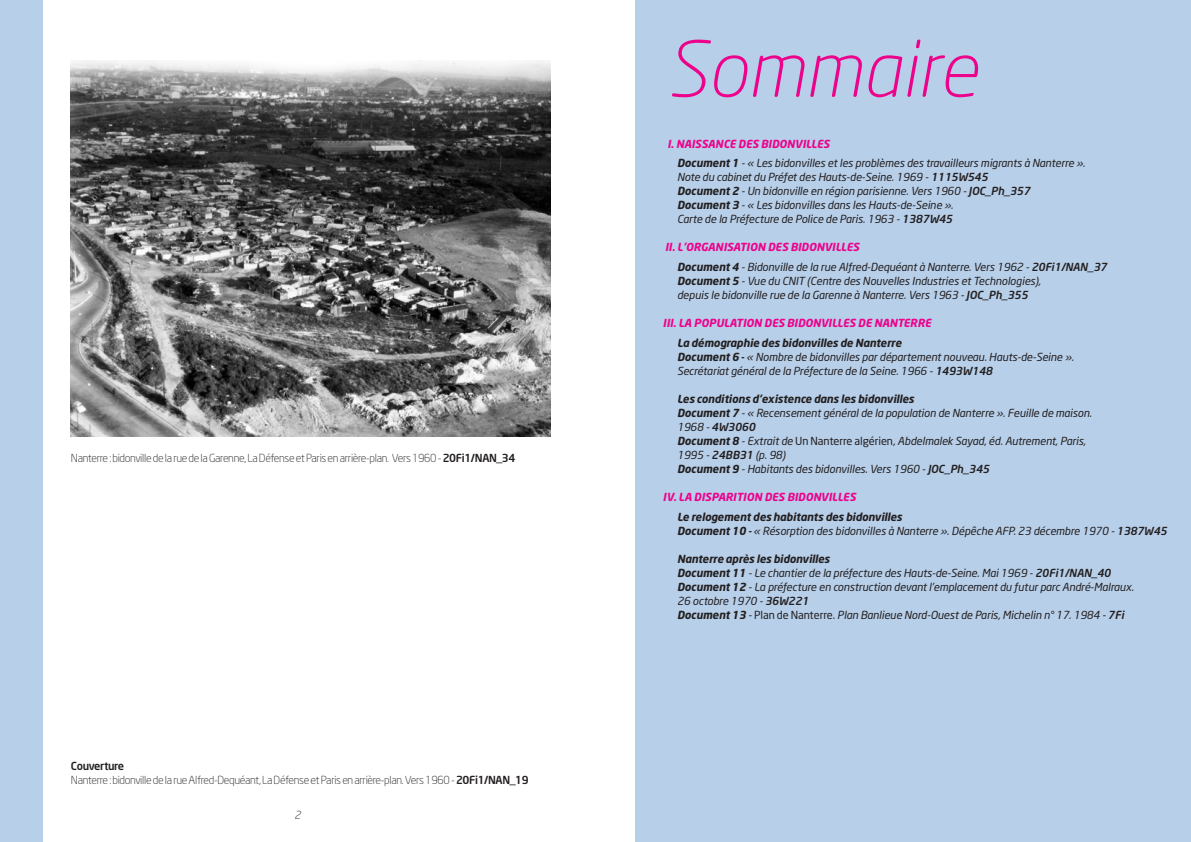
<style>
.page{position:relative;width:1191px;height:842px;background:#fff}
.page>*{position:absolute;margin:0;border:0;box-sizing:border-box;transform-origin:0 0}
.t1{font:italic 300 76.5px "Neo Sans";letter-spacing:.005em;color:#ed028c}
.t2{font:italic 11px/14px "Neo Sans";letter-spacing:-.01em;color:#231f20}
.t3{font:300 11px/14px "Neo Sans";letter-spacing:-.03em;color:#231f20}
.t4{font:italic 700 11px "Neo Sans";color:#ed028c}
.t5{font:italic 300 11px "Neo Sans";color:#231f20}
.s1{font-weight:500}
.s2{font-weight:700;color:#ed028c}
.s3{font-weight:700}
.s4{font-style:normal}
</style>
<div class="page">
<div style="left:635px;top:0;width:556px;height:842px;background:#b7cfe9"></div>
<div style="left:0;top:0;width:43px;height:842px;background:#b7cfe9"></div>
<img style="left:71px;top:61px;width:479px;height:375px">
<p class="t3" style="left:71px;top:451px;width:446px">Nanterre : bidonville de la rue de la Garenne, La Défense et Paris en arrière-plan. Vers 1960 - <span class="s1">20Fi1/NAN_34</span></p>
<p class="t3" style="left:71px;top:759px;width:459px"><span class="s1">Couverture<br></span>Nanterre : bidonville de la rue Alfred-Dequéant, La Défense et Paris en arrière-plan. Vers 1960 - <span class="s1">20Fi1/NAN_19</span></p>
<p class="t5" style="left:294px;top:809px;width:8px">2</p>
<h1 class="t1" style="left:666px;top:23px;width:313px">Sommaire</h1>
<p class="t2" style="left:677px;top:133px;width:410px;line-height:19.7px;text-indent:-10px"><span class="s2">I. NAISSANCE DES BIDONVILLES<br></span><span class="s3">Document 1</span> - « Les bidonvilles et les problèmes des travailleurs migrants à Nanterre ».</p>
<p class="t2" style="left:677px;top:170px;width:355px">Note du cabinet du Préfet des Hauts-de-Seine. 1969 - <span class="s1">1115W545<br></span><span class="s3">Document 2</span> - Un bidonville en région parisienne. Vers 1960 - <span class="s1">JOC_Ph_357<br></span><span class="s3">Document 3</span> - « Les bidonvilles dans les Hauts-de-Seine ».<br>Carte de la Préfecture de Police de Paris. 1963 - <span class="s1">1387W45</span></p>
<p class="t2" style="left:677px;top:237px;width:431px;line-height:20px;text-indent:-12px"><span class="s2">II. L’ORGANISATION DES BIDONVILLES<br></span><span class="s3">Document 4</span> - Bidonville de la rue Alfred-Dequéant à Nanterre. Vers 1962 - <span class="s1">20Fi1/NAN_37</span></p>
<p class="t2" style="left:677px;top:274px;width:365px"><span class="s3">Document 5</span> - Vue du CNIT (Centre des Nouvelles Industries et Technologies), depuis le bidonville rue de la Garenne à Nanterre. Vers 1963 - <span class="s1">JOC_Ph_355</span></p>
<p class="t4" style="left:663px;top:316px;width:270px">III. LA POPULATION DES BIDONVILLES DE NANTERRE</p>
<p class="t2" style="left:677px;top:336px;width:398px"><span class="s3">La démographie des bidonvilles de Nanterre<br>Document 6 -</span> « Nombre de bidonvilles par département nouveau. Hauts-de-Seine ».<br>Secrétariat général de la Préfecture de la Seine. 1966 - <span class="s1">1493W148</span></p>
<p class="t2" style="left:677px;top:392px;width:416px"><span class="s3">Les conditions d’existence dans les bidonvilles<br>Document 7</span> - « Recensement général de la population de Nanterre ». Feuille de maison.<br>1968 - <span class="s1">4W3060<br></span><span class="s3">Document 8</span> - Extrait de <span class="s4">Un Nanterre algérien</span>, Abdelmalek Sayad, éd. Autrement, Paris, 1995 - <span class="s1">24BB31</span> (p. 98)<br><span class="s3">Document 9</span> - Habitants des bidonvilles. Vers 1960 - <span class="s1">JOC_Ph_345</span></p>
<p class="t4" style="left:663px;top:490px;width:194px">IV. LA DISPARITION DES BIDONVILLES</p>
<p class="t2" style="left:677px;top:510px;width:491px"><span class="s3">Le relogement des habitants des bidonvilles<br>Document 10 -</span> « Résorption des bidonvilles à Nanterre ». Dépêche AFP. 23 décembre 1970 - <span class="s1">1387W45</span></p>
<p class="t2" style="left:677px;top:552px;width:458px"><span class="s3">Nanterre après les bidonvilles<br>Document 11</span> - Le chantier de la préfecture des Hauts-de-Seine. Mai 1969 - <span class="s1">20Fi1/NAN_40<br></span><span class="s3">Document 12</span> - La préfecture en construction devant l’emplacement du futur parc André-Malraux.<br>26 octobre 1970 - <span class="s1">36W221<br></span><span class="s3">Document 13</span> - <span class="s4">Plan de Nanterre.</span> Plan Banlieue Nord-Ouest de Paris, Michelin n° 17. 1984 - <span class="s1">7Fi</span></p>
</div>
